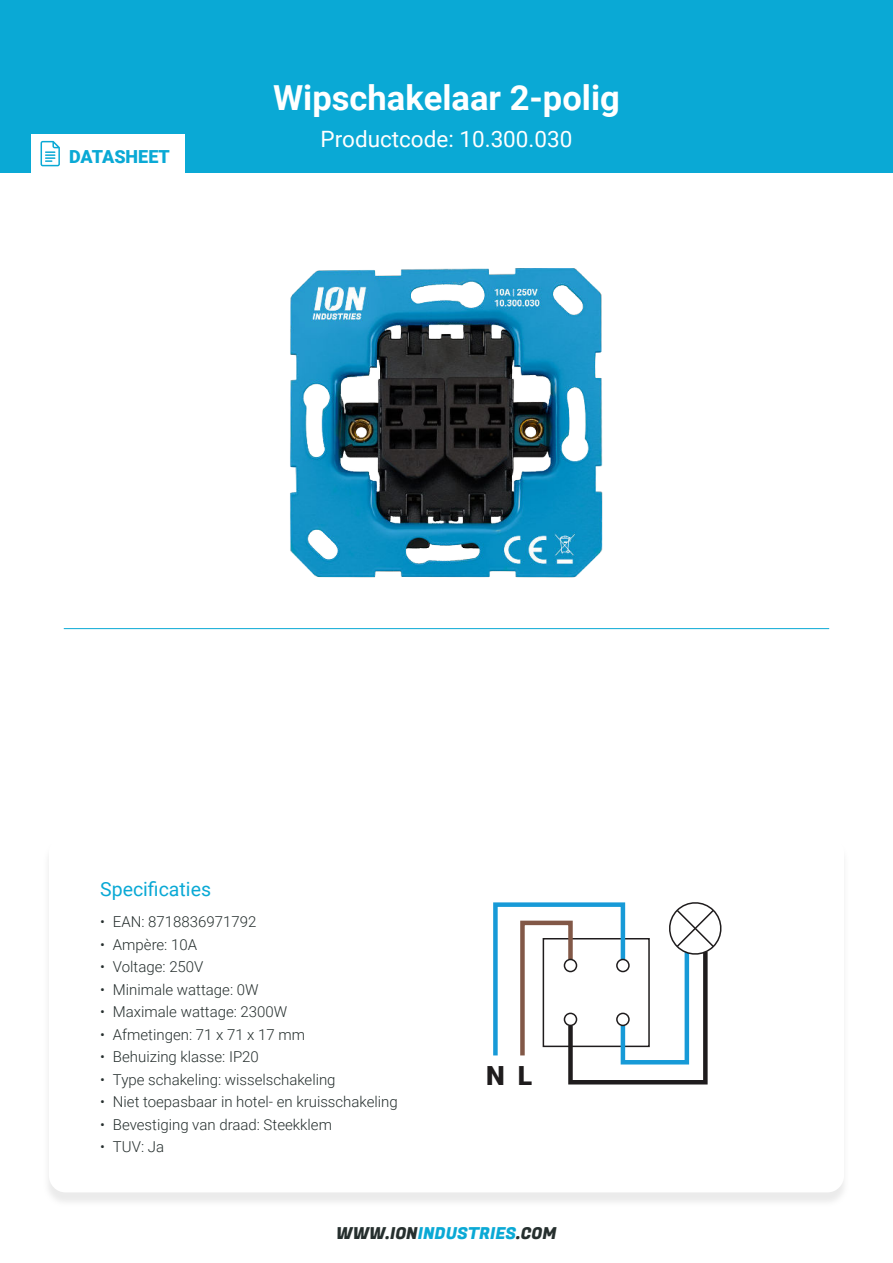
<style>
.page{position:relative;width:893px;height:1263px;background:#fff}
.page>*{position:absolute;margin:0;border:0;box-sizing:border-box;transform-origin:0 0}
.t1{font:700 34.5px "Roboto";color:#fff}
.t2{font:900 26.7px "Roboto";color:#1f1c1d}
.t3{font:22.5px "Roboto";color:#fff}
.t4{font:19.5px "Roboto";color:#0aa9d5}
.t5{font:900 18px "Roboto";color:#0aa9d5}
.t6{font:16.5px "Fugaz One";color:#262f2e}
.t7{font:300 15px "Roboto";color:#262f2e}
.s1{color:#0aa9d5}
</style>
<div class="page">
<div style="left:0;top:0;width:893px;height:173px;background:#0aa9d5"></div>
<div style="left:43px;top:839px;width:807px;height:368px;background:#f3f3f3"></div>
<div style="left:49px;top:836px;width:795px;height:356px;background:#fff;border-radius:17px"></div>
<div style="left:31px;top:134px;width:154px;height:41px;background:#fff"></div>
<svg style="left:41px;top:141px;width:19px;height:25px"></svg>
<hr style="left:64px;top:628px;width:765px;height:1px;background:#0aa9d5">
<img style="left:290px;top:268px;width:313px;height:310px">
<svg style="left:493px;top:902px;width:229px;height:183px"></svg>
<h1 class="t1" style="left:273px;top:84px;width:348px">Wipschakelaar 2-polig</h1>
<p class="t5" style="left:69px;top:146px;width:102px">DATASHEET</p>
<h3 class="t3" style="left:321px;top:123px;width:253px">Productcode: 10.300.030</h3>
<h3 class="t4" style="left:100px;top:876px;width:112px">Specificaties</h3>
<p class="t7" style="left:100px;top:916px;width:158px">• EAN: 8718836971792</p>
<p class="t7" style="left:100px;top:938px;width:98px">• Ampère: 10A</p>
<p class="t7" style="left:100px;top:961px;width:105px">• Voltage: 250V</p>
<p class="t7" style="left:100px;top:983px;width:160px">• Minimale wattage: 0W</p>
<p class="t7" style="left:100px;top:1006px;width:189px">• Maximale wattage: 2300W</p>
<p class="t7" style="left:100px;top:1028px;width:206px">• Afmetingen: 71 x 71 x 17 mm</p>
<p class="t7" style="left:100px;top:1051px;width:160px">• Behuizing klasse: IP20</p>
<p class="t7" style="left:100px;top:1073px;width:237px">• Type schakeling: wisselschakeling</p>
<p class="t7" style="left:100px;top:1096px;width:299px">• Niet toepasbaar in hotel- en kruisschakeling</p>
<p class="t7" style="left:100px;top:1118px;width:233px">• Bevestiging van draad: Steekklem</p>
<p class="t7" style="left:100px;top:1141px;width:65px">• TUV: Ja</p>
<h2 class="t2" style="left:486px;top:1060px;width:20px">N</h2>
<h2 class="t2" style="left:518px;top:1060px;width:16px">L</h2>
<p class="t6" style="left:336px;top:1223px;width:222px">WWW.ION<span class="s1">INDUSTRIES</span>.COM</p>
</div>
